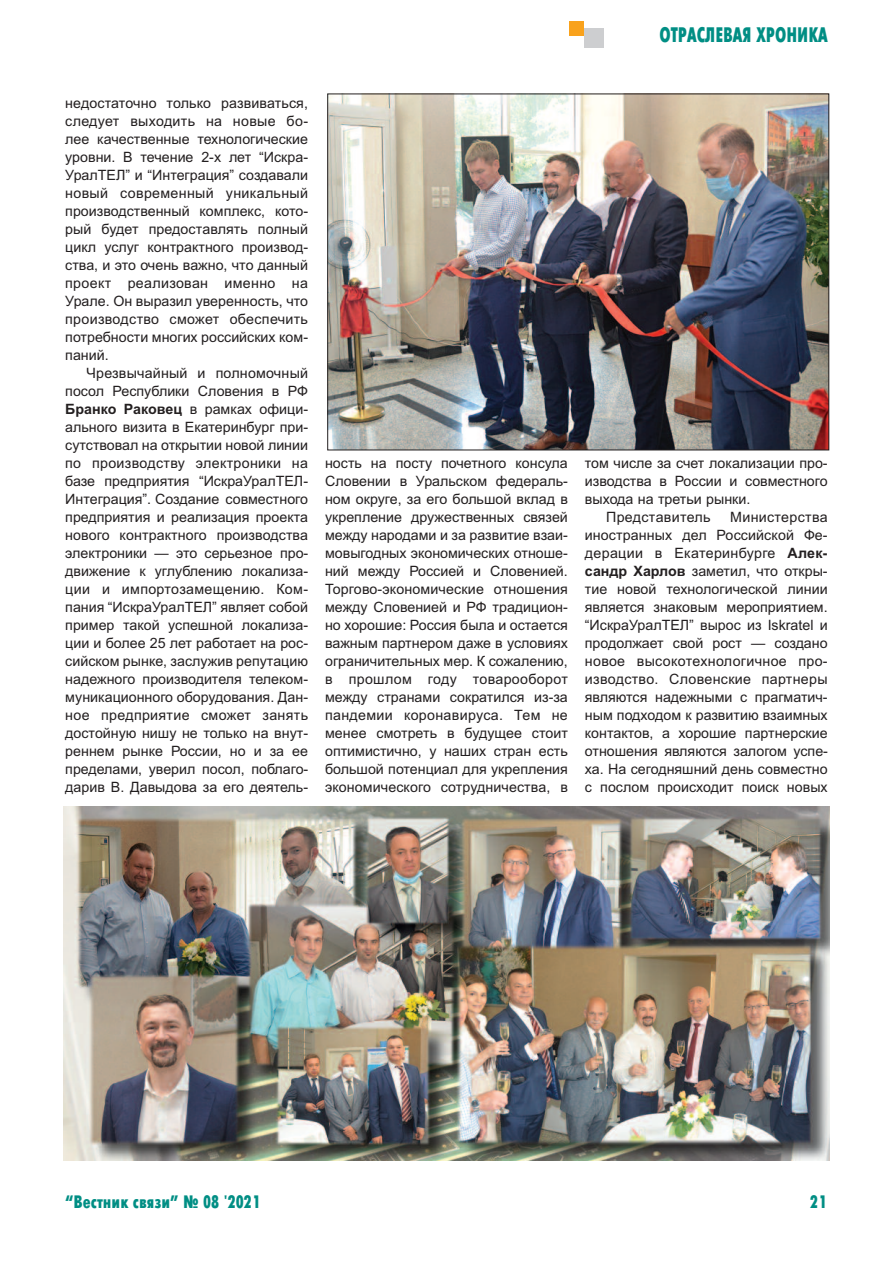
<style>
.page{position:relative;width:893px;height:1263px;background:#fff}
.page>*{position:absolute;margin:0;border:0;box-sizing:border-box;transform-origin:0 0}
.t1{font:21px "Futura Futuris X Cond C";color:#008e84;scale:.9 1}
.t2{font:18px "Futura Futuris X Cond C";color:#008e84}
.t3{font:14.25px/18px "Arial";color:#231f20;text-align:justify}
.t4{font:14.25px "Arial";letter-spacing:.02em;color:#231f20}
.s1{font-weight:700}
</style>
<div class="page">
<div style="left:570px;top:21px;width:14px;height:14px;background:#f9a21c"></div>
<div style="left:584px;top:28px;width:20px;height:20px;background:#cdced0"></div>
<img style="left:329px;top:96px;width:498px;height:352px">
<img style="left:64px;top:807px;width:765px;height:354px">
<h1 class="t1" style="left:659px;top:22px;width:188px">ОТРАСЛЕВАЯ ХРОНИКА</h1>
<p class="t3" style="left:65px;top:94px;width:244px">недостаточно только развиваться, следует выходить на новые бо&shy;лее качественные технологические уровни. В течение 2-х лет “Искра-УралТЕЛ” и “Интеграция” создавали новый современный уникальный производственный комплекс, кото&shy;рый будет предоставлять полный цикл услуг контрактного производ&shy;ства, и это очень важно, что данный проект реализован именно на Урале. Он выразил уверенность, что производство сможет обеспечить потребности многих российских ком&shy;паний.</p>
<p class="t3" style="left:65px;top:364px;width:245px;text-indent:21px">Чрезвычайный и полномочный посол Республики Словения в РФ <span class="s1">Бранко Раковец</span> в рамках офици&shy;ального визита в Екатеринбург при&shy;сутствовал на открытии новой линии по производству электроники на базе предприятия “ИскраУралТЕЛ-Интеграция”. Создание совместного предприятия и реализация проекта нового контрактного производства электроники — это серьезное про&shy;движение к углублению локализа&shy;ции и импортозамещению. Ком&shy;пания “ИскраУралТЕЛ” являет собой пример такой успешной локализа&shy;ции и более 25 лет работает на рос&shy;сийском рынке, заслужив репутацию надежного производителя телеком&shy;муникационного оборудования. Дан&shy;ное предприятие сможет занять достойную нишу не только на внут&shy;реннем рынке России, но и за ее пределами, уверил посол, поблаго&shy;дарив В. Давыдова за его деятель-</p>
<p class="t3" style="left:325px;top:454px;width:244px">ность на посту почетного консула Словении в Уральском федераль&shy;ном округе, за его большой вклад в укрепление дружественных связей между народами и за развитие взаи&shy;мовыгодных экономических отноше&shy;ний между Россией и Словенией.<br>Торгово-экономические отношения между Словенией и РФ традицион&shy;но хорошие: Россия была и остается важным партнером даже в условиях ограничительных мер. К сожалению, в прошлом году товарооборот между странами сократился из-за пандемии коронавируса. Тем не менее смотреть в будущее стоит оптимистично, у наших стран есть большой потенциал для укрепления экономического сотрудничества, в</p>
<p class="t3" style="left:585px;top:454px;width:244px">том числе за счет локализации про-</p>
<p class="t3" style="left:585px;top:472px;width:244px">изводства в России и совместного</p>
<p class="t3" style="left:585px;top:490px;width:167px">выхода на третьи рынки.</p>
<p class="t4" style="left:606px;top:509px;width:106px">Представитель</p>
<p class="t3" style="left:585px;top:508px;width:245px;text-indent:145px">Министерства иностранных дел Российской Фе&shy;дерации в Екатеринбурге <span class="s1">Алек&shy;сандр Харлов</span> заметил, что откры&shy;тие новой технологической линии является знаковым мероприятием. “ИскраУралТЕЛ” вырос из Iskratel и продолжает свой рост — создано новое высокотехнологичное про&shy;изводство. Словенские партнеры являются надежными с прагматич&shy;ным подходом к развитию взаимных контактов, а хорошие партнерские отношения являются залогом успе&shy;ха. На сегодняшний день совместно с послом происходит поиск новых</p>
<p class="t2" style="left:65px;top:1191px;width:197px">“Вестник связи” № 08 '2021</p>
<p class="t2" style="left:810px;top:1191px;width:19px">21</p>
</div>
